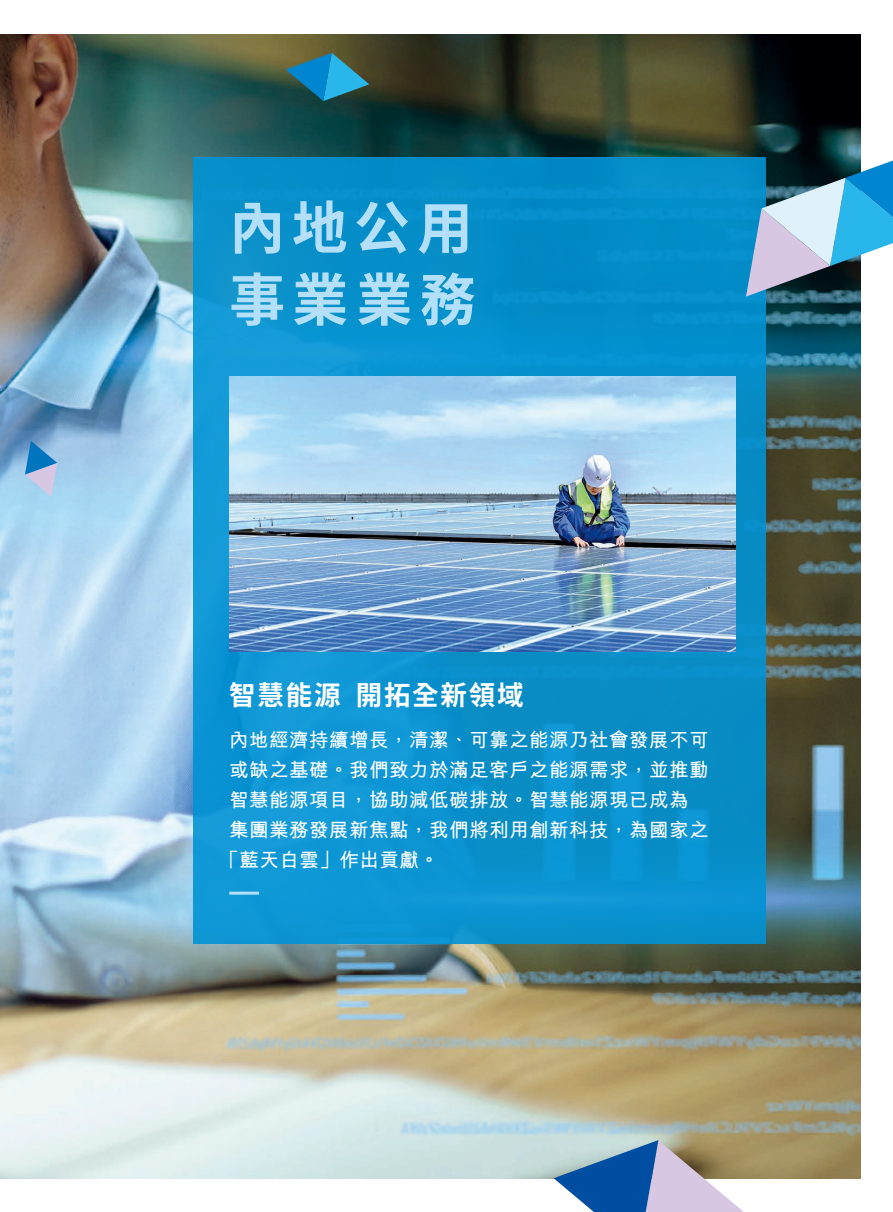
<style>
.page{position:relative;width:893px;height:1212px;background:#fff}
.page>*{position:absolute;margin:0;border:0;box-sizing:border-box;transform-origin:0 0}
.t1{font:700 57px/72px "Noto Sans HK";letter-spacing:.13em;color:#b3e0f8}
.t2{font:700 27px "Noto Sans HK";letter-spacing:.07em;color:#fff}
.t3{font:700 19.5px "M Hei HK";letter-spacing:.025em;color:#fff}
</style>
<div class="page">
<img style="left:0;top:34px;width:861px;height:1144px">
<div style="left:193px;top:157px;width:573px;height:787px;background:#0990cc"></div>
<img style="left:229px;top:377px;width:506px;height:275px">
<hr style="left:229px;top:892px;width:30px;height:3px;background:#b3e0f8">
<svg style="left:286px;top:53px;width:83px;height:48px;background:#29768a"></svg>
<svg style="left:25px;top:441px;width:32px;height:56px;background:#7eaed9"></svg>
<svg style="left:554px;top:1140px;width:190px;height:72px;background:#879cb5"></svg>
<svg style="left:746px;top:160px;width:147px;height:137px"></svg>
<h1 class="t1" style="left:229px;top:193px;width:248px">內地公用事業業務</h1>
<h2 class="t2" style="left:229px;top:680px;width:296px">智慧能源開拓全新領域</h2>
<p class="t3" style="left:229px;top:726px;width:481px">內地經濟持續增長，清潔、可靠之能源乃社會發展不可</p>
<p class="t3" style="left:229px;top:756px;width:481px">或缺之基礎。我們致力於滿足客戶之能源需求，並推動</p>
<p class="t3" style="left:229px;top:785px;width:461px">智慧能源項目，協助減低碳排放。智慧能源現已成為</p>
<p class="t3" style="left:229px;top:815px;width:481px">集團業務發展新焦點，我們將利用創新科技，為國家之</p>
<p class="t3" style="left:220px;top:845px;width:221px">「藍天白雲」作出貢獻。</p>
</div>
